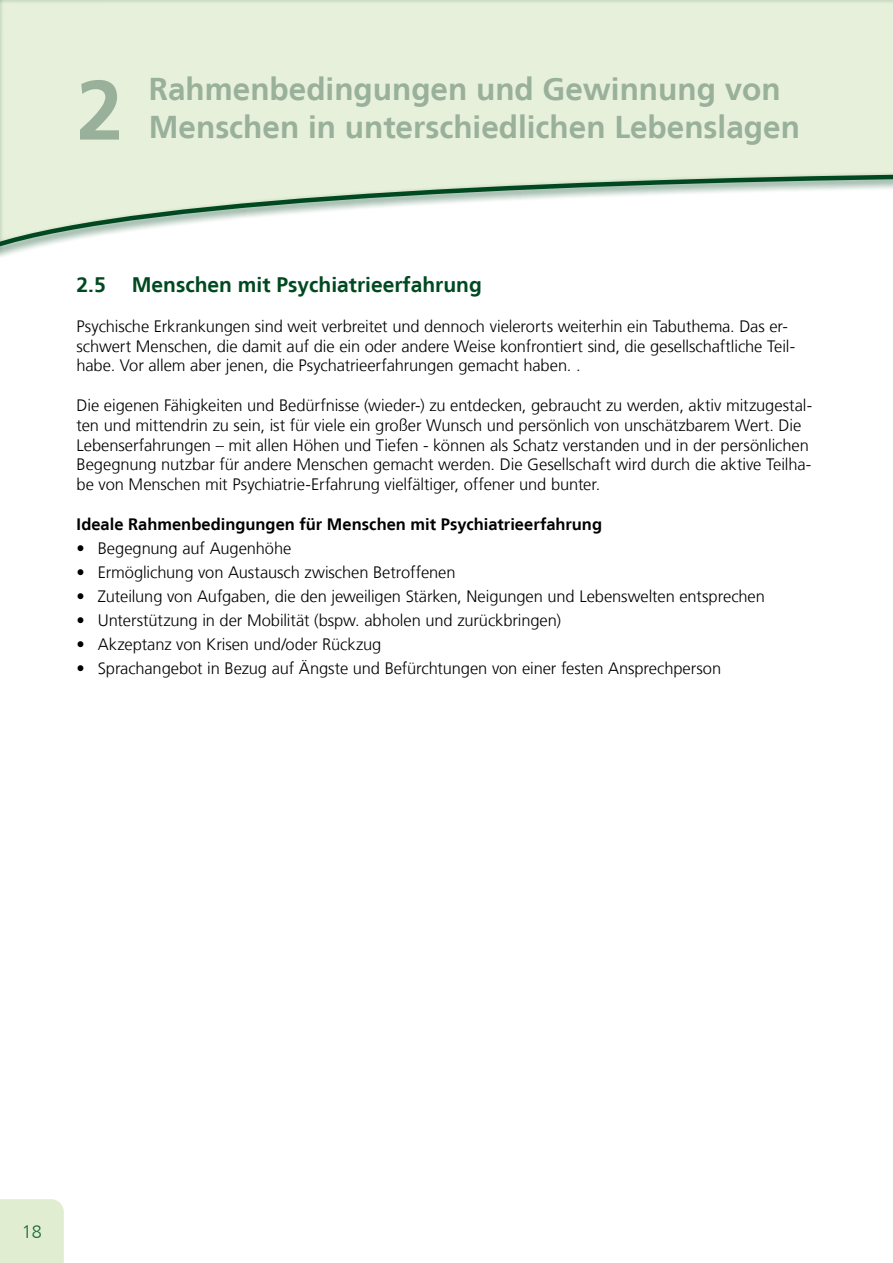
<style>
.page{position:relative;width:893px;height:1263px;background:#fff}
.page>*{position:absolute;margin:0;border:0;box-sizing:border-box;transform-origin:0 0}
.t1{font:700 84px "Frutiger LT";color:#99b09a}
._1__Kapitelüberschri{font:700 31.5px "Frutiger LT";color:#99b09a}
._1_1_Kapitelüberschr{font:700 21px "Frutiger LT";color:#004920}
.t2{font:300 18px "Frutiger LT";color:#196837}
.Fließtext{font:300 16.5px/19.8px "Frutiger LT";letter-spacing:-.005em;color:#000}
._3__Überschrift{font:700 16.5px "Frutiger LT";color:#000}
</style>
<div class="page">
<svg style="left:0;top:0;width:893px;height:252px"></svg>
<div style="left:0;top:1199px;width:64px;height:64px;background:#e0edd0"></div>
<p class="t1" style="left:77px;top:61px;width:48px">2</p>
<p class="_1__Kapitelüberschri" style="left:149px;top:71px;width:633px">Rahmenbedingungen und Gewinnung von</p>
<p class="_1__Kapitelüberschri" style="left:149px;top:109px;width:653px">Menschen in unterschiedlichen Lebenslagen</p>
<p class="_1_1_Kapitelüberschr" style="left:77px;top:272px;width:407px">2.5 Menschen mit Psychiatrieerfahrung</p>
<p class="Fließtext" style="left:77px;top:316px;width:720px">Psychische Erkrankungen sind weit verbreitet und dennoch vielerorts weiterhin ein Tabuthema. Das er&shy;schwert Menschen, die damit auf die ein oder andere Weise konfrontiert sind, die gesellschaftliche Teil&shy;habe. Vor allem aber jenen, die Psychatrieerfahrungen gemacht haben. .</p>
<p class="Fließtext" style="left:77px;top:396px;width:737px">Die eigenen Fähigkeiten und Bedürfnisse (wieder-) zu entdecken, gebraucht zu werden, aktiv mitzugestal&shy;ten und mittendrin zu sein, ist für viele ein großer Wunsch und persönlich von unschätzbarem Wert. Die Lebenserfahrungen – mit allen Höhen und Tiefen - können als Schatz verstanden und in der persönlichen Begegnung nutzbar für andere Menschen gemacht werden. Die Gesellschaft wird durch die aktive Teilha&shy;be von Menschen mit Psychiatrie-Erfahrung vielfältiger, offener und bunter.</p>
<p class="_3__Überschrift" style="left:77px;top:514px;width:527px">Ideale Rahmenbedingungen für Menschen mit Psychiatrieerfahrung</p>
<p class="Fließtext" style="left:77px;top:538px;width:216px">• Begegnung auf Augenhöhe</p>
<p class="Fließtext" style="left:77px;top:562px;width:381px">• Ermöglichung von Austausch zwischen Betroffenen</p>
<p class="Fließtext" style="left:77px;top:587px;width:690px">• Zuteilung von Aufgaben, die den jeweiligen Stärken, Neigungen und Lebenswelten entsprechen</p>
<p class="Fließtext" style="left:77px;top:611px;width:486px">• Unterstützung in der Mobilität (bspw. abholen und zurückbringen)</p>
<p class="Fließtext" style="left:77px;top:635px;width:306px">• Akzeptanz von Krisen und/oder Rückzug</p>
<p class="Fließtext" style="left:77px;top:659px;width:646px">• Sprachangebot in Bezug auf Ängste und Befürchtungen von einer festen Ansprechperson</p>
<p class="t2" style="left:22px;top:1221px;width:22px">18</p>
</div>
